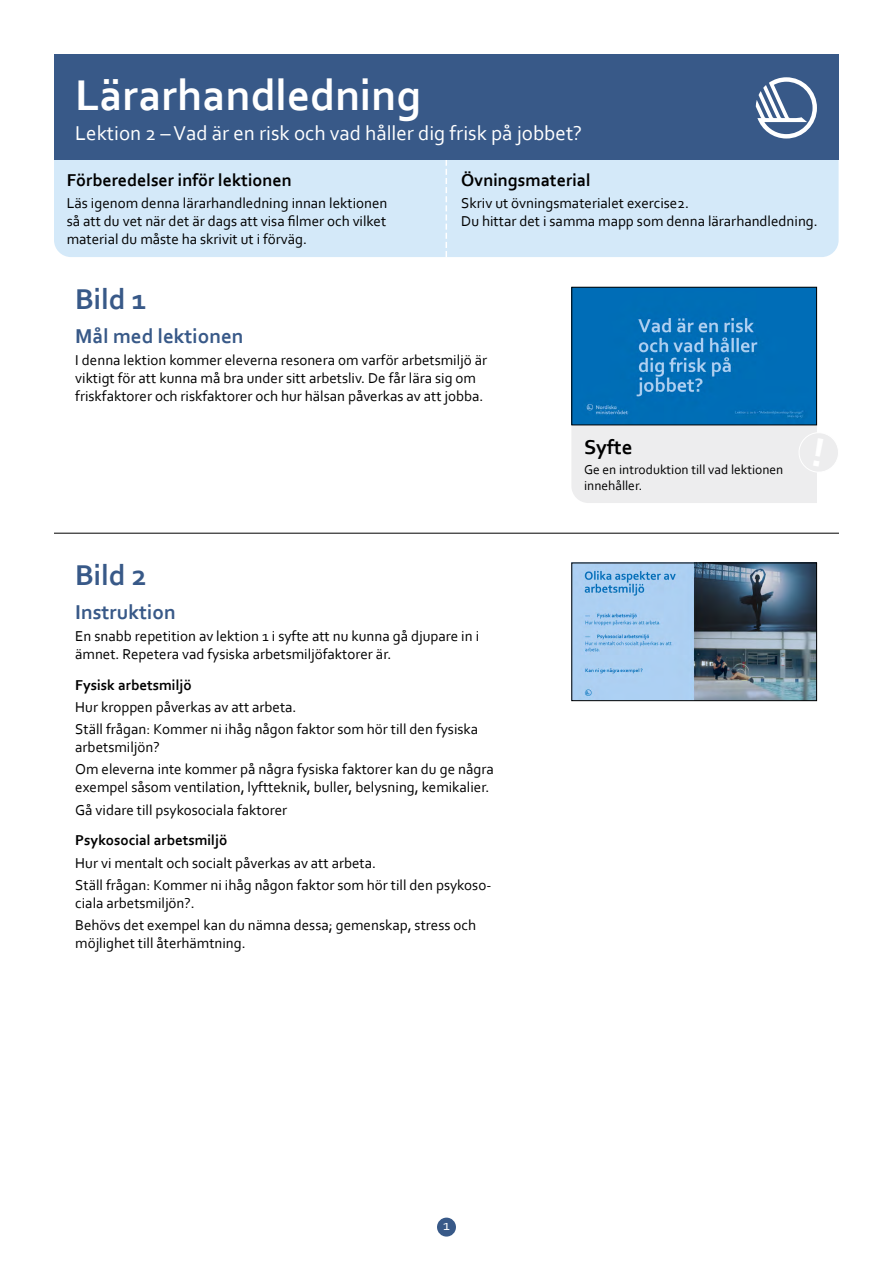
<style>
.page{position:relative;width:893px;height:1263px;background:#fff}
.page>*{position:absolute;margin:0;border:0;box-sizing:border-box;transform-origin:0 0}
.Lärarhandledning_H1{font:700 45px "Corbel";color:#fff}
.Bild_Rubrik_H2{font:700 30px "Corbel";color:#385988}
.Lektion_Rubrik_H1{font:21px "Corbel";color:#fff}
.Instruktion_Rubrik_H{font:700 21px "Corbel";color:#385988}
.Syfte_Rubrik_H4{font:700 21px "Corbel";color:#000}
.Förberedelser_Rubrik{font:700 18px "Corbel";color:#000}
.Brödtext_P{font:15px/18px "Corbel";color:#000}
.Brödtext_P-2{font:700 15px "Corbel";color:#000}
.t1{font:15px "Corbel";color:#fff}
.Syfte_Brödtext_P{font:13.5px/16.2px "Corbel";color:#000}
</style>
<div class="page">
<div style="left:54px;top:160px;width:785px;height:97px;background:#d4e9f9"></div>
<hr style="left:54px;top:533px;width:785px;height:1px;background:#000">
<img style="left:573px;top:289px;width:242px;height:134px">
<div style="left:571px;top:287px;width:246px;height:138px;border:1px solid #000"></div>
<img style="left:573px;top:565px;width:242px;height:134px">
<div style="left:571px;top:563px;width:246px;height:138px;border:1px solid #000"></div>
<div style="left:571px;top:425px;width:267px;height:78px;background:#ededee"></div>
<svg style="left:446px;top:160px;width:1px;height:97px"></svg>
<div style="left:437px;top:1217px;width:19px;height:19px;background:#385988;border-radius:50%"></div>
<div style="left:54px;top:54px;width:785px;height:106px;background:#385988"></div>
<svg style="left:756px;top:77px;width:61px;height:62px"></svg>
<h1 class="Lärarhandledning_H1" style="left:75px;top:67px;width:347px">Lärarhandledning</h1>
<h1 class="Lektion_Rubrik_H1" style="left:75px;top:120px;width:508px">Lektion 2 – Vad är en risk och vad håller dig frisk på jobbet?</h1>
<h2 class="Förberedelser_Rubrik" style="left:67px;top:169px;width:227px">Förberedelser inför lektionen</h2>
<p class="Brödtext_P" style="left:67px;top:194px;width:322px;text-align:justify">Läs igenom denna lärarhandledning innan lektionen så att du vet när det är dags att visa filmer och vilket material du måste ha skrivit ut i förväg.</p>
<h2 class="Förberedelser_Rubrik" style="left:461px;top:169px;width:131px">Övningsmaterial</h2>
<p class="Brödtext_P" style="left:461px;top:194px;width:229px">Skriv ut övningsmaterialet exercise2.</p>
<p class="Brödtext_P" style="left:461px;top:212px;width:358px">Du hittar det i samma mapp som denna lärarhandledning.</p>
<h2 class="Bild_Rubrik_H2" style="left:75px;top:281px;width:73px">Bild 1</h2>
<h3 class="Instruktion_Rubrik_H" style="left:75px;top:323px;width:170px">Mål med lektionen</h3>
<p class="Brödtext_P" style="left:75px;top:351px;width:413px">I denna lektion kommer eleverna resonera om varför arbetsmiljö är viktigt för att kunna må bra under sitt arbetsliv. De får lära sig om friskfaktorer och riskfaktorer och hur hälsan påverkas av att jobba.</p>
<h2 class="Bild_Rubrik_H2" style="left:75px;top:556px;width:73px">Bild 2</h2>
<h3 class="Instruktion_Rubrik_H" style="left:75px;top:599px;width:102px">Instruktion</h3>
<p class="Brödtext_P" style="left:75px;top:626px;width:405px">En snabb repetition av lektion 1 i syfte att nu kunna gå djupare in i ämnet. Repetera vad fysiska arbetsmiljöfaktorer är.</p>
<p class="Brödtext_P-2" style="left:75px;top:675px;width:118px">Fysisk arbetsmiljö</p>
<p class="Brödtext_P" style="left:75px;top:697px;width:223px">Hur kroppen påverkas av att arbeta.</p>
<p class="Brödtext_P" style="left:75px;top:720px;width:404px">Ställ frågan: Kommer ni ihåg någon faktor som hör till den fysiska arbetsmiljön?</p>
<p class="Brödtext_P" style="left:75px;top:760px;width:420px">Om eleverna inte kommer på några fysiska faktorer kan du ge några exempel såsom ventilation, lyftteknik, buller, belysning, kemikalier.</p>
<p class="Brödtext_P" style="left:75px;top:800px;width:213px">Gå vidare till psykosociala faktorer</p>
<p class="Brödtext_P-2" style="left:75px;top:831px;width:154px">Psykosocial arbetsmiljö</p>
<p class="Brödtext_P" style="left:75px;top:853px;width:302px">Hur vi mentalt och socialt påverkas av att arbeta.</p>
<p class="Brödtext_P" style="left:75px;top:875px;width:418px">Ställ frågan: Kommer ni ihåg någon faktor som hör till den psykoso&shy;ciala arbetsmiljön?.</p>
<p class="Brödtext_P" style="left:75px;top:916px;width:402px">Behövs det exempel kan du nämna dessa; gemenskap, stress och möjlighet till återhämtning.</p>
<h4 class="Syfte_Rubrik_H4" style="left:584px;top:434px;width:50px">Syfte</h4>
<p class="Syfte_Brödtext_P" style="left:584px;top:461px;width:201px">Ge en introduktion till vad lektionen innehåller.</p>
<p class="t1" style="left:443px;top:1215px;width:8px">1</p>
</div>
